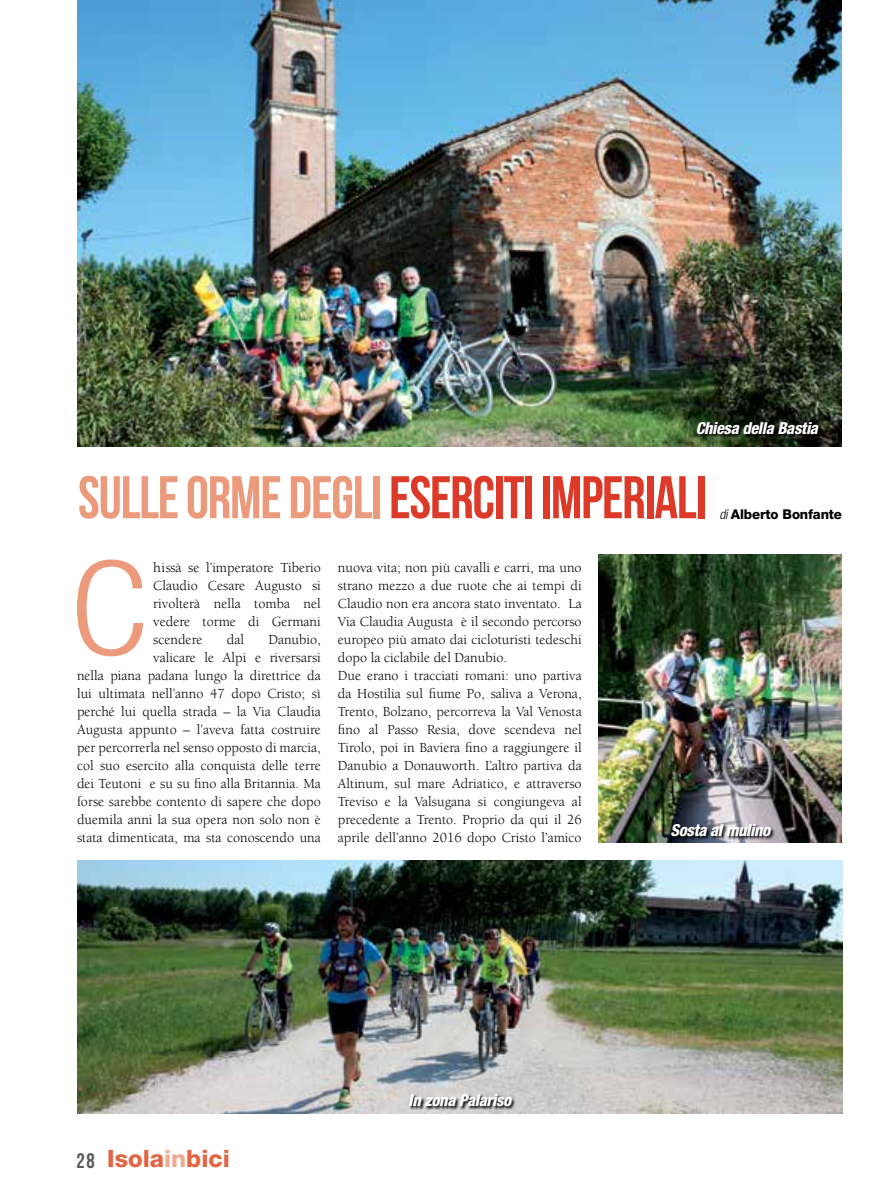
<style>
.page{position:relative;width:893px;height:1191px;background:#fff}
.page>*{position:absolute;margin:0;border:0;box-sizing:border-box;transform-origin:0 0}
.t1{font:300 condensed 131.1px "Helvetica Neue LT Std";color:#ec9a7c;scale:1.15 1}
.t2{font:60px "Bebas Neue";letter-spacing:-.02em;color:#dd3928}
.t3{font:800 24px "Helvetica Neue LT Std";color:#e36543}
.t4{font:21px "Bebas Neue";color:#58595b}
.t5{font:italic 800 condensed 16.5px "Helvetica Neue LT Std";letter-spacing:-.02em;color:#fff}
.t6{font:14.25px/18px "Berkeley Std";color:#000;text-align:justify}
.t7{font:800 13.5px "Helvetica Neue LT Std";letter-spacing:-.01em;color:#000}
.s1{color:#ec9a7c}
.s2{font-weight:300;font-style:italic;font-stretch:condensed}
.s3{color:#efac91}
</style>
<div class="page">
<img style="left:77px;top:0;width:765px;height:446px">
<img style="left:599px;top:554px;width:243px;height:288px">
<img style="left:77px;top:860px;width:766px;height:253px">
<svg style="left:697px;top:422px;width:125px;height:15px;background:#0e150b"></svg>
<svg style="left:671px;top:824px;width:103px;height:15px;background:#53535b"></svg>
<svg style="left:409px;top:1094px;width:106px;height:15px;background:#818080"></svg>
<p class="t5" style="left:696px;top:417px;width:124px">Chiesa della Bastia</p>
<h2 class="t2" style="left:78px;top:464px;width:630px"><span class="s1">SULLE ORME DEGLI</span> ESERCITI IMPERIALI</h2>
<p class="t7" style="left:719px;top:506px;width:124px"><span class="s2">di</span> Alberto Bonfante</p>
<h1 class="t1" style="left:70px;top:533px;width:69px">C</h1>
<p class="t6" style="left:153px;top:559px;width:169px">hissà se l’imperatore Tiberio Claudio Cesare Augusto si rivolterà nella tomba nel vedere torme di Germani scendere</p>
<p class="t6" style="left:77px;top:631px;width:245px;text-align:right">Danubio,<br>valicare le Alpi e riversarsi<br>nella piana padana lungo la direttrice da lui ultimata nell’anno 47 dopo Cristo; sì perché lui quella strada – la Via Claudia Augusta appunto – l’aveva fatta costruire per percorrerla nel senso opposto di marcia, col suo esercito alla conquista delle terre dei Teutoni e su su fino alla Britannia. Ma forse sarebbe contento di sapere che dopo duemila anni la sua opera non solo non è stata dimenticata, ma sta conoscendo una</p>
<p class="t6" style="left:227px;top:631px;width:19px">dal</p>
<p class="t6" style="left:338px;top:559px;width:245px;text-align:left">nuova vita; non più cavalli e carri, ma uno strano mezzo a due ruote che ai tempi di Claudio non era ancora stato inventato. La Via Claudia Augusta è il secondo percorso europeo più amato dai cicloturisti tedeschi dopo la ciclabile del Danubio.<br>Due erano i tracciati romani: uno partiva da Hostilia sul fiume Po, saliva a Verona, Trento, Bolzano, percorreva la Val Venosta fino al Passo Resia, dove scendeva nel Tirolo, poi in Baviera fino a raggiungere il Danubio a Donauworth. L’altro partiva da Altinum, sul mare Adriatico, e attraverso Treviso e la Valsugana si congiungeva al precedente a Trento. Proprio da qui il 26 aprile dell’anno 2016 dopo Cristo l’amico</p>
<p class="t5" style="left:670px;top:820px;width:101px">Sosta al mulino</p>
<h3 class="t4" style="left:77px;top:1148px;width:20px">28</h3>
<h3 class="t3" style="left:107px;top:1144px;width:124px">Isola<span class="s3">in</span>bici</h3>
<p class="t5" style="left:408px;top:1090px;width:104px">In zona Palariso</p>
</div>
